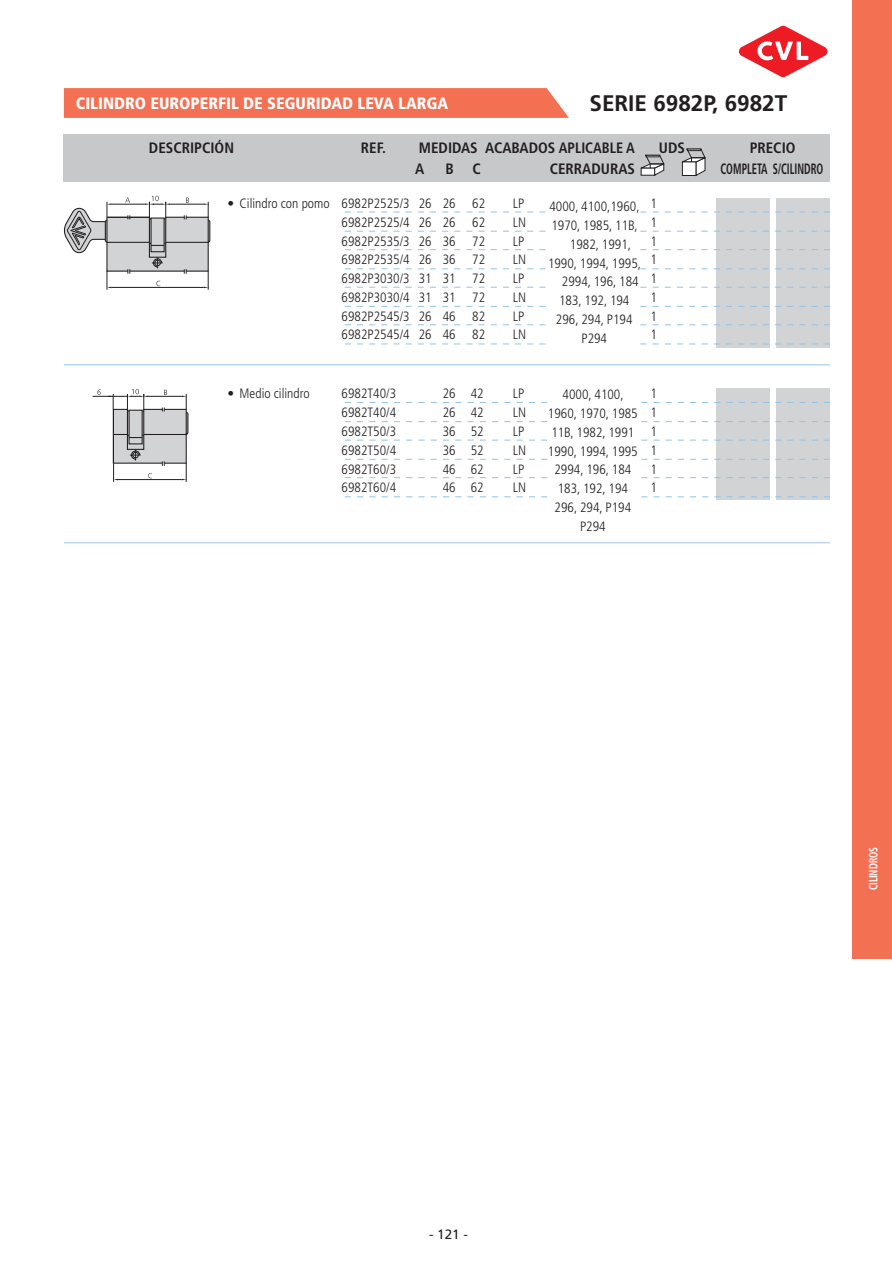
<style>
.page{position:relative;width:892px;height:1264px;background:#fff}
.page>*{position:absolute;margin:0;border:0;box-sizing:border-box;transform-origin:0 0}
.t1{font:700 22.5px "Frutiger LT Std";color:#231f20}
.t2{font:900 condensed 16.5px "Frutiger LT Std";color:#fff}
.t3{font:700 condensed 15px "Frutiger LT Std";color:#231f20}
.t4{font:700 condensed 15px "Frutiger LT Std";color:#231f20;scale:.7 1}
.t5{font:300 condensed 13.5px/18.8px "Frutiger LT Std";color:#231f20;text-align:center}
.t6{font:13.5px "Frutiger LT Std";color:#231f20}
.t7{font:700 condensed 12px "Frutiger LT Std";color:#fff;scale:.8 1}
</style>
<div class="page">
<svg style="left:738px;top:25px;width:90px;height:53px"></svg>
<div style="left:851px;top:0;width:40px;height:958px;background:#f37052"></div>
<svg style="left:64px;top:88px;width:504px;height:30px;background:#f37356"></svg>
<div style="left:716px;top:198px;width:53px;height:149px;background:#d1d3d4"></div>
<div style="left:775px;top:198px;width:54px;height:149px;background:#d1d3d4"></div>
<div style="left:64px;top:134px;width:765px;height:47px;background:#c6c8ca"></div>
<svg style="left:640px;top:155px;width:25px;height:20px"></svg>
<svg style="left:681px;top:149px;width:25px;height:27px"></svg>
<hr style="left:64px;top:364px;width:765px;height:1px;background:#bad7f1">
<svg style="left:344px;top:211px;width:201px;height:1px"></svg>
<svg style="left:344px;top:231px;width:201px;height:1px"></svg>
<svg style="left:344px;top:249px;width:201px;height:1px"></svg>
<svg style="left:344px;top:268px;width:201px;height:1px"></svg>
<svg style="left:344px;top:287px;width:201px;height:1px"></svg>
<svg style="left:344px;top:306px;width:201px;height:1px"></svg>
<svg style="left:344px;top:324px;width:201px;height:1px"></svg>
<svg style="left:344px;top:343px;width:201px;height:1px"></svg>
<svg style="left:640px;top:211px;width:189px;height:1px"></svg>
<svg style="left:640px;top:231px;width:189px;height:1px"></svg>
<svg style="left:640px;top:249px;width:189px;height:1px"></svg>
<svg style="left:640px;top:268px;width:189px;height:1px"></svg>
<svg style="left:640px;top:287px;width:189px;height:1px"></svg>
<svg style="left:640px;top:306px;width:189px;height:1px"></svg>
<svg style="left:640px;top:324px;width:189px;height:1px"></svg>
<svg style="left:640px;top:343px;width:189px;height:1px"></svg>
<div style="left:716px;top:388px;width:53px;height:112px;background:#d1d3d4"></div>
<div style="left:775px;top:388px;width:54px;height:112px;background:#d1d3d4"></div>
<svg style="left:344px;top:402px;width:203px;height:1px"></svg>
<svg style="left:344px;top:421px;width:203px;height:1px"></svg>
<svg style="left:345px;top:439px;width:202px;height:1px"></svg>
<svg style="left:345px;top:458px;width:202px;height:1px"></svg>
<svg style="left:344px;top:477px;width:203px;height:1px"></svg>
<svg style="left:344px;top:496px;width:203px;height:1px"></svg>
<svg style="left:641px;top:402px;width:188px;height:1px"></svg>
<svg style="left:641px;top:421px;width:188px;height:1px"></svg>
<svg style="left:641px;top:439px;width:188px;height:1px"></svg>
<svg style="left:641px;top:458px;width:188px;height:1px"></svg>
<svg style="left:641px;top:477px;width:188px;height:1px"></svg>
<svg style="left:641px;top:496px;width:188px;height:1px"></svg>
<hr style="left:64px;top:541px;width:765px;height:2px;background:#bad7f1">
<svg style="left:64px;top:196px;width:147px;height:94px"></svg>
<hr style="left:207px;top:217px;width:2px;height:54px;background:#231f20">
<hr style="left:93px;top:396px;width:34px;height:1px;background:#231f20">
<svg style="left:97px;top:389px;width:4px;height:6px"></svg>
<svg style="left:108px;top:389px;width:81px;height:93px"></svg>
<p class="t2" style="left:76px;top:96px;width:373px">CILINDRO EUROPERFIL DE SEGURIDAD LEVA LARGA</p>
<h1 class="t1" style="left:589px;top:92px;width:199px">SERIE 6982P, 6982T</h1>
<p class="t3" style="left:149px;top:140px;width:87px">DESCRIPCIÓN</p>
<p class="t3" style="left:360px;top:140px;width:27px">REF.</p>
<p class="t3" style="left:418px;top:140px;width:217px">MEDIDAS ACABADOS APLICABLE A</p>
<p class="t3" style="left:658px;top:140px;width:28px">UDS</p>
<p class="t3" style="left:749px;top:140px;width:47px">PRECIO</p>
<p class="t3" style="left:415px;top:161px;width:11px">A</p>
<p class="t3" style="left:445px;top:161px;width:37px">B C</p>
<p class="t3" style="left:549px;top:161px;width:87px">CERRADURAS</p>
<p class="t4" style="left:720px;top:161px;width:149px">COMPLETA S/CILINDRO</p>
<p class="t5" style="left:227px;top:195px;width:259px">• Cilindro con pomo 6982P2525/3 26 26 62</p>
<p class="t5" style="left:512px;top:195px;width:13px">LP</p>
<p class="t5" style="left:650px;top:195px;width:8px">1</p>
<p class="t5" style="left:341px;top:213px;width:145px">6982P2525/4 26 26 62</p>
<p class="t5" style="left:512px;top:213px;width:15px">LN</p>
<p class="t5" style="left:650px;top:213px;width:8px">1</p>
<p class="t5" style="left:341px;top:232px;width:145px">6982P2535/3 26 36 72</p>
<p class="t5" style="left:512px;top:232px;width:13px">LP</p>
<p class="t5" style="left:650px;top:232px;width:8px">1</p>
<p class="t5" style="left:341px;top:251px;width:145px">6982P2535/4 26 36 72</p>
<p class="t5" style="left:512px;top:251px;width:15px">LN</p>
<p class="t5" style="left:650px;top:251px;width:8px">1</p>
<p class="t5" style="left:341px;top:270px;width:145px">6982P3030/3 31 31 72</p>
<p class="t5" style="left:512px;top:270px;width:13px">LP</p>
<p class="t5" style="left:650px;top:270px;width:8px">1</p>
<p class="t5" style="left:341px;top:288px;width:145px">6982P3030/4 31 31 72</p>
<p class="t5" style="left:512px;top:288px;width:15px">LN</p>
<p class="t5" style="left:650px;top:288px;width:8px">1</p>
<p class="t5" style="left:341px;top:307px;width:145px">6982P2545/3 26 46 82</p>
<p class="t5" style="left:512px;top:307px;width:13px">LP</p>
<p class="t5" style="left:650px;top:307px;width:8px">1</p>
<p class="t5" style="left:341px;top:326px;width:145px">6982P2545/4 26 46 82</p>
<p class="t5" style="left:512px;top:326px;width:15px">LN</p>
<p class="t5" style="left:650px;top:326px;width:8px">1</p>
<p class="t5" style="left:549px;top:198px;width:92px">4000, 4100,1960,</p>
<p class="t5" style="left:551px;top:217px;width:88px">1970, 1985, 11B,</p>
<p class="t5" style="left:569px;top:235px;width:63px">1982, 1991,</p>
<p class="t5" style="left:547px;top:254px;width:94px">1990, 1994, 1995,</p>
<p class="t5" style="left:561px;top:273px;width:78px">2994, 196, 184</p>
<p class="t5" style="left:559px;top:292px;width:72px">183, 192, 194</p>
<p class="t5" style="left:555px;top:310px;width:78px">296, 294, P194</p>
<p class="t5" style="left:581px;top:329px;width:27px">P294</p>
<p class="t5" style="left:227px;top:385px;width:84px">• Medio cilindro</p>
<p class="t5" style="left:341px;top:385px;width:56px">6982T40/3</p>
<p class="t5" style="left:442px;top:385px;width:42px">26 42</p>
<p class="t5" style="left:512px;top:385px;width:13px">LP</p>
<p class="t5" style="left:650px;top:385px;width:8px">1</p>
<p class="t5" style="left:341px;top:404px;width:56px">6982T40/4</p>
<p class="t5" style="left:442px;top:404px;width:42px">26 42</p>
<p class="t5" style="left:512px;top:404px;width:15px">LN</p>
<p class="t5" style="left:650px;top:404px;width:8px">1</p>
<p class="t5" style="left:341px;top:422px;width:56px">6982T50/3</p>
<p class="t5" style="left:442px;top:422px;width:42px">36 52</p>
<p class="t5" style="left:512px;top:422px;width:13px">LP</p>
<p class="t5" style="left:650px;top:422px;width:8px">1</p>
<p class="t5" style="left:341px;top:441px;width:56px">6982T50/4</p>
<p class="t5" style="left:442px;top:441px;width:42px">36 52</p>
<p class="t5" style="left:512px;top:441px;width:15px">LN</p>
<p class="t5" style="left:650px;top:441px;width:8px">1</p>
<p class="t5" style="left:341px;top:460px;width:56px">6982T60/3</p>
<p class="t5" style="left:442px;top:460px;width:42px">46 62</p>
<p class="t5" style="left:512px;top:460px;width:13px">LP</p>
<p class="t5" style="left:650px;top:460px;width:8px">1</p>
<p class="t5" style="left:341px;top:479px;width:56px">6982T60/4</p>
<p class="t5" style="left:442px;top:479px;width:42px">46 62</p>
<p class="t5" style="left:512px;top:479px;width:15px">LN</p>
<p class="t5" style="left:650px;top:479px;width:8px">1</p>
<p class="t5" style="left:547px;top:386px;width:91px">4000, 4100,<br>1960, 1970, 1985<br>11B, 1982, 1991<br>1990, 1994, 1995<br>2994, 196, 184<br>183, 192, 194<br>296, 294, P194<br>P294</p>
<p class="t7" style="left:867px;top:890px;width:56px;rotate:-90deg">CILINDROS</p>
<p class="t6" style="left:429px;top:1227px;width:41px">- 121 -</p>
</div>
